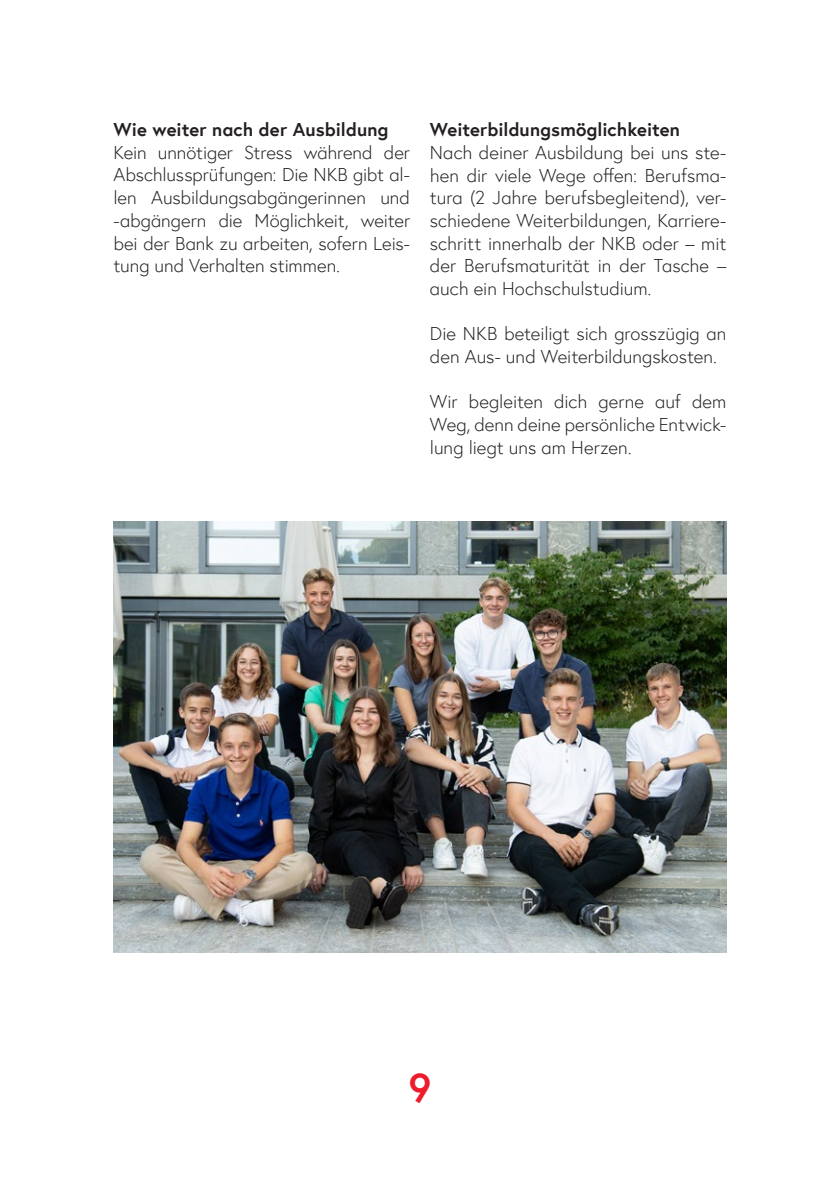
<style>
.page{position:relative;width:840px;height:1191px;background:#fff}
.page>*{position:absolute;margin:0;border:0;box-sizing:border-box;transform-origin:0 0}
.t1{font:40px "Europa Bold Alt";color:#ee1b2d}
.t2{font:18.4px/22.6px "Europa Light Alt";color:#231f20;text-align:justify}
.t3{font:18.4px "Europa Bold Alt";letter-spacing:.005em;color:#231f20}
</style>
<div class="page">
<img style="left:113px;top:522px;width:613px;height:430px">
<p class="t3" style="left:113px;top:117px;width:276px">Wie weiter nach der Ausbildung</p>
<p class="t2" style="left:113px;top:141px;width:298px">Kein unnötiger Stress während der Abschlussprüfungen: Die NKB gibt al&shy;len Ausbildungsabgängerinnen und -abgängern die Möglichkeit, weiter bei der Bank zu arbeiten, sofern Leis&shy;tung und Verhalten stimmen.</p>
<p class="t3" style="left:429px;top:117px;width:251px">Weiterbildungsmöglichkeiten</p>
<p class="t2" style="left:429px;top:141px;width:298px">Nach deiner Ausbildung bei uns ste&shy;hen dir viele Wege offen: Berufsma&shy;tura (2 Jahre berufsbegleitend), ver&shy;schiedene Weiterbildungen, Karriere&shy;schritt innerhalb der NKB oder – mit der Berufsmaturität in der Tasche – auch ein Hochschulstudium.</p>
<p class="t2" style="left:429px;top:322px;width:298px">Die NKB beteiligt sich grosszügig an den Aus- und Weiterbildungskosten.</p>
<p class="t2" style="left:429px;top:390px;width:298px">Wir begleiten dich gerne auf dem Weg, denn deine persönliche Entwick&shy;lung liegt uns am Herzen.</p>
<h1 class="t1" style="left:408px;top:1060px;width:24px">9</h1>
</div>
